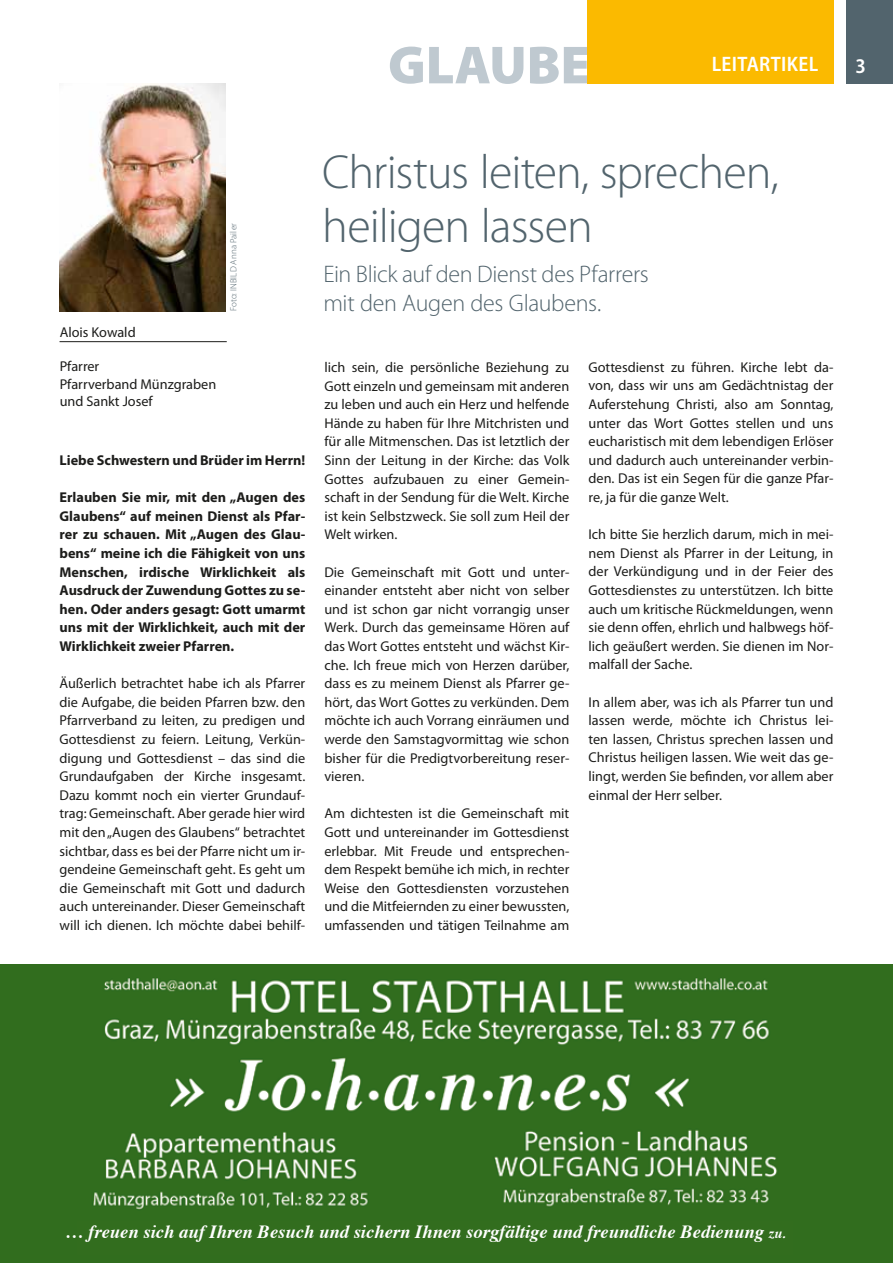
<style>
.page{position:relative;width:893px;height:1263px;background:#fff}
.page>*{position:absolute;margin:0;border:0;box-sizing:border-box;transform-origin:0 0}
.t1{font:900 54px "Myriad Pro";letter-spacing:-.005em;color:#bfc9d0}
.t2{font:300 48px/54px "Myriad Pro";letter-spacing:-.02em;color:#52646d}
.t3{font:300 24px/28.8px "Myriad Pro";letter-spacing:-.015em;color:#52646d}
.t4{font:600 semi-condensed 21px "Myriad Pro";letter-spacing:.015em;color:#fff}
.t5{font:italic 700 18.6px "Times";color:#fff}
.t6{font:14.25px/18.6px "Myriad Pro";color:#1d1d1b;text-align:justify}
.t7{font:700 14.25px/18.6px "Myriad Pro";color:#1d1d1b;text-align:justify}
.t8{font:300 9px "Myriad Pro";letter-spacing:.01em;color:#52646d}
.s1{font-size:14.25px}
</style>
<div class="page">
<img style="left:60px;top:83px;width:165px;height:228px">
<hr style="left:60px;top:341px;width:167px;height:1px;background:#1d1d1b">
<div style="left:846px;top:0;width:47px;height:83px;background:#52646d"></div>
<div style="left:587px;top:0;width:246px;height:83px;background:#fbba00"></div>
<img style="left:0;top:964px;width:893px;height:299px">
<h1 class="t1" style="left:388px;top:34px;width:204px">GLAUBE</h1>
<h3 class="t4" style="left:712px;top:53px;width:108px">LEITARTIKEL</h3>
<h3 class="t4" style="left:855px;top:55px;width:12px">3</h3>
<p class="t6" style="left:60px;top:323px;width:78px">Alois Kowald</p>
<p class="t6" style="left:60px;top:358px;width:158px;line-height:17.1px;text-align:left">Pfarrer<br>Pfarrverband Münzgraben und Sankt Josef</p>
<p class="t8" style="left:228px;top:311px;width:89px;rotate:-90deg">Foto: INBILD Anna Pailer</p>
<p class="t7" style="left:60px;top:451px;width:247px">Liebe Schwestern und Brüder im Herrn!</p>
<p class="t7" style="left:60px;top:488px;width:247px">Erlauben Sie mir, mit den „Augen des Glaubens“ auf meinen Dienst als Pfar&shy;rer zu schauen. Mit „Augen des Glau&shy;bens“ meine ich die Fähigkeit von uns Menschen, irdische Wirklichkeit als Ausdruck der Zuwendung Gottes zu se&shy;hen. Oder anders gesagt: Gott umarmt uns mit der Wirklichkeit, auch mit der Wirklichkeit zweier Pfarren.</p>
<p class="t6" style="left:60px;top:674px;width:247px">Äußerlich betrachtet habe ich als Pfarrer die Aufgabe, die beiden Pfarren bzw. den Pfarrverband zu leiten, zu predigen und Gottesdienst zu feiern. Leitung, Verkün&shy;digung und Gottesdienst – das sind die Grundaufgaben der Kirche insgesamt.<br>Dazu kommt noch ein vierter Grundauf&shy;trag: Gemeinschaft. Aber gerade hier wird mit den „Augen des Glaubens“ betrachtet sichtbar, dass es bei der Pfarre nicht um ir&shy;gendeine Gemeinschaft geht. Es geht um die Gemeinschaft mit Gott und dadurch auch untereinander. Dieser Gemeinschaft will ich dienen. Ich möchte dabei behilf-</p>
<h2 class="t2" style="left:322px;top:146px;width:458px">Christus leiten, sprechen, heiligen lassen</h2>
<h3 class="t3" style="left:323px;top:260px;width:327px">Ein Blick auf den Dienst des Pfarrers mit den Augen des Glaubens.</h3>
<p class="t6" style="left:324px;top:358px;width:246px">lich sein, die persönliche Beziehung zu Gott einzeln und gemeinsam mit anderen zu leben und auch ein Herz und helfende Hände zu haben für Ihre Mitchristen und für alle Mitmenschen. Das ist letztlich der Sinn der Leitung in der Kirche: das Volk Gottes aufzubauen zu einer Gemein&shy;schaft in der Sendung für die Welt. Kirche ist kein Selbstzweck. Sie soll zum Heil der Welt wirken.</p>
<p class="t6" style="left:324px;top:563px;width:246px">Die Gemeinschaft mit Gott und unter&shy;einander entsteht aber nicht von selber und ist schon gar nicht vorrangig unser Werk. Durch das gemeinsame Hören auf das Wort Gottes entsteht und wächst Kir&shy;che. Ich freue mich von Herzen darüber, dass es zu meinem Dienst als Pfarrer ge&shy;hört, das Wort Gottes zu verkünden. Dem möchte ich auch Vorrang einräumen und werde den Samstagvormittag wie schon bisher für die Predigtvorbereitung reser&shy;vieren.</p>
<p class="t6" style="left:324px;top:804px;width:246px">Am dichtesten ist die Gemeinschaft mit Gott und untereinander im Gottesdienst erlebbar. Mit Freude und entsprechen&shy;dem Respekt bemühe ich mich, in rechter Weise den Gottesdiensten vorzustehen und die Mitfeiernden zu einer bewussten, umfassenden und tätigen Teilnahme am</p>
<p class="t6" style="left:588px;top:358px;width:246px">Gottesdienst zu führen. Kirche lebt da&shy;von, dass wir uns am Gedächtnistag der Auferstehung Christi, also am Sonntag, unter das Wort Gottes stellen und uns eucharistisch mit dem lebendigen Erlöser und dadurch auch untereinander verbin&shy;den. Das ist ein Segen für die ganze Pfar&shy;re, ja für die ganze Welt.</p>
<p class="t6" style="left:588px;top:525px;width:246px">Ich bitte Sie herzlich darum, mich in mei&shy;nem Dienst als Pfarrer in der Leitung, in der Verkündigung und in der Feier des Gottesdienstes zu unterstützen. Ich bitte auch um kritische Rückmeldungen, wenn sie denn offen, ehrlich und halbwegs höf&shy;lich geäußert werden. Sie dienen im Nor&shy;malfall der Sache.</p>
<p class="t6" style="left:588px;top:693px;width:246px">In allem aber, was ich als Pfarrer tun und lassen werde, möchte ich Christus lei&shy;ten lassen, Christus sprechen lassen und Christus heiligen lassen. Wie weit das ge&shy;lingt, werden Sie befinden, vor allem aber einmal der Herr selber.</p>
<h3 class="t5" style="left:65px;top:1214px;width:722px">… freuen sich auf Ihren Besuch und sichern Ihnen sorgfältige und freundliche Bedienung <span class="s1">zu.</span></h3>
</div>
